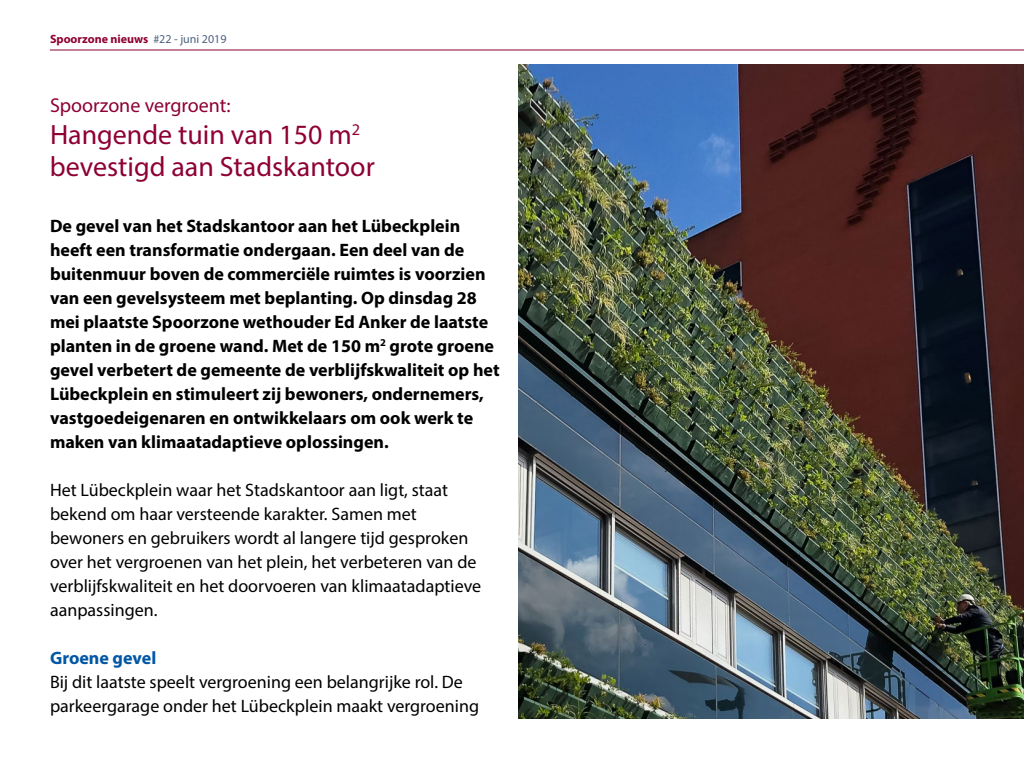
<style>
.page{position:relative;width:1024px;height:768px;background:#fff}
.page>*{position:absolute;margin:0;border:0;box-sizing:border-box;transform-origin:0 0}
.t1{font:28px/32px "Myriad Pro";color:#8e0034}
.t2{font:20px "Myriad Pro";color:#8e0034}
.t3{font:700 18px/24px "Myriad Pro";color:#000}
.t4{font:18px/24px "Myriad Pro";color:#000}
.t5{font:700 18px "Myriad Pro";color:#0057a5}
.t6{font:700 12px "Myriad Pro";color:#8e0034}
.s1{font-weight:400;color:#4e6180}
</style>
<div class="page">
<hr style="left:50px;top:50px;width:974px;height:1px;background:#8e0034">
<img style="left:518px;top:64px;width:506px;height:654px">
<p class="t6" style="left:50px;top:31px;width:178px">Spoorzone nieuws <span class="s1">#22 - juni 2019</span></p>
<p class="t2" style="left:50px;top:93px;width:182px">Spoorzone vergroent:</p>
<h1 class="t1" style="left:50px;top:118px;width:326px">Hangende tuin van 150 m<sup>2 </sup>bevestigd aan Stadskantoor</h1>
<p class="t3" style="left:50px;top:213px;width:451px">De gevel van het Stadskantoor aan het Lübeckplein heeft een transformatie ondergaan. Een deel van de buitenmuur boven de commerciële ruimtes is voorzien van een gevelsysteem met beplanting. Op dinsdag 28 mei plaatste Spoorzone wethouder Ed Anker de laatste planten in de groene wand. Met de 150 m<sup>2</sup> grote groene gevel verbetert de gemeente de verblijfskwaliteit op het Lübeckplein en stimuleert zij bewoners, ondernemers, vastgoedeigenaren en ontwikkelaars om ook werk te maken van klimaatadaptieve oplossingen.</p>
<p class="t4" style="left:50px;top:478px;width:433px">Het Lübeckplein waar het Stadskantoor aan ligt, staat bekend om haar versteende karakter. Samen met bewoners en gebruikers wordt al langere tijd gesproken over het vergroenen van het plein, het verbeteren van de verblijfskwaliteit en het doorvoeren van klimaatadaptieve aanpassingen.</p>
<p class="t5" style="left:50px;top:646px;width:108px">Groene gevel</p>
<p class="t4" style="left:50px;top:670px;width:431px">Bij dit laatste speelt vergroening een belangrijke rol. De parkeergarage onder het Lübeckplein maakt vergroening</p>
</div>
